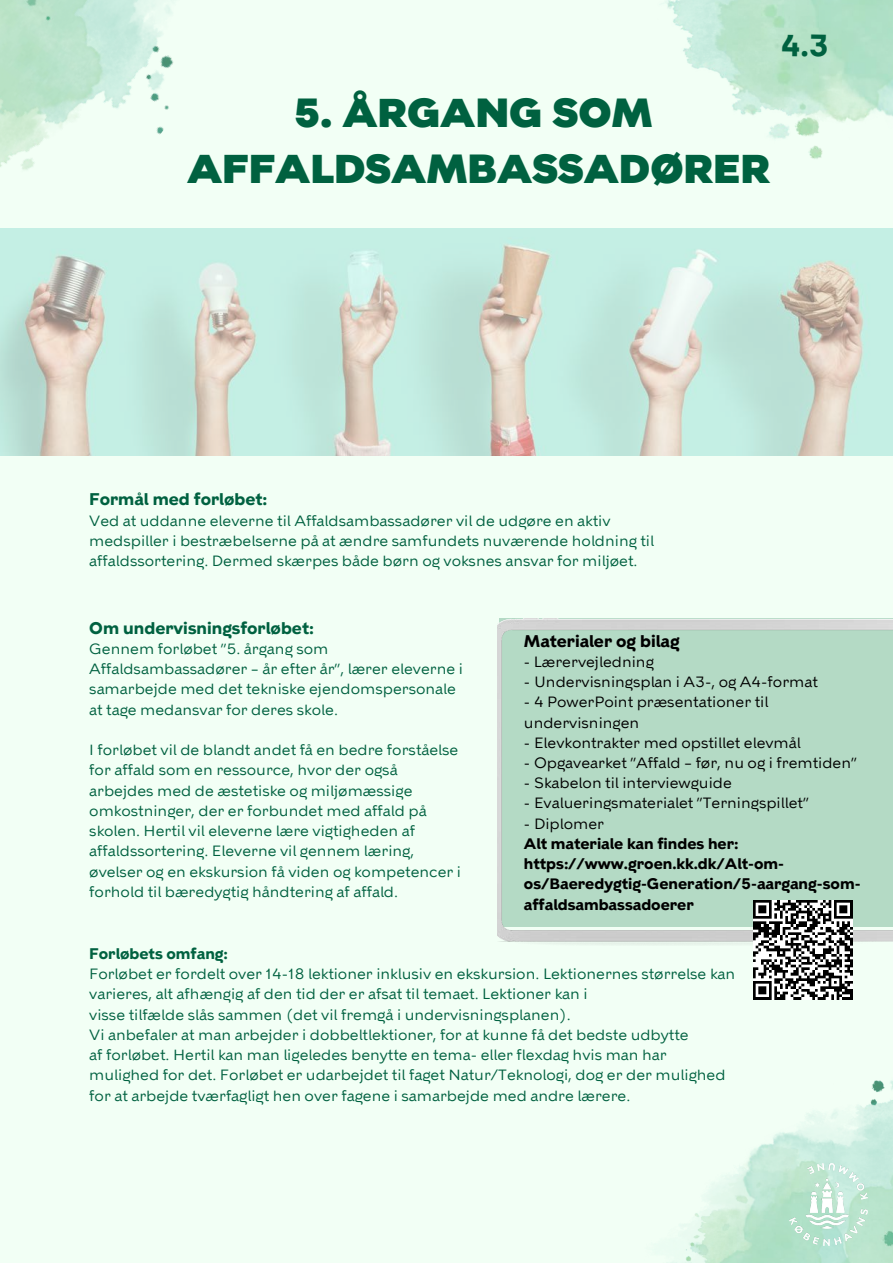
<style>
.page{position:relative;width:893px;height:1264px;background:#fff}
.page>*{position:absolute;margin:0;border:0;box-sizing:border-box;transform-origin:0 0}
.t1{font:40.5px/56.2px "KBH Black 4";color:#006140;text-align:center}
.t2{font:16.5px "KBH Bold 4";color:#006140}
.t3{font:16.5px "KBH Bold 4";color:#000}
.t4{font:15px/20.2px "KBH8";color:#006140}
.t5{font:15px/20.2px "KBH7";color:#006140}
.t6{font:15px/20.2px "KBH8";color:#000}
.t7{font:15px/20.2px "KBH Bold 4";color:#000}
.t8{font:15px "KBH Bold 4";color:#006140}
</style>
<div class="page">
<div style="left:0;top:0;width:892px;height:1262px;background:#f2fff5"></div>
<img style="left:497px;top:618px;width:395px;height:327px">
<img style="left:665px;top:0;width:227px;height:159px">
<img style="left:0;top:0;width:343px;height:229px">
<img style="left:0;top:229px;width:892px;height:227px">
<img style="left:683px;top:1080px;width:209px;height:182px">
<img style="left:789px;top:1162px;width:78px;height:83px">
<img style="left:753px;top:900px;width:99px;height:99px">
<svg style="left:782px;top:35px;width:45px;height:22px"></svg>
<h2 class="t1" style="left:187px;top:84px;width:584px">5. ÅRGANG SOM<br>AFFALDSAMBASSADØRER</h2>
<h3 class="t2" style="left:89px;top:490px;width:179px">Formål med forløbet:</h3>
<p class="t4" style="left:89px;top:510px;width:566px">Ved at uddanne eleverne til Affaldsambassadører vil de udgøre en aktiv medspiller i bestræbelserne på at ændre samfundets nuværende holdning til affaldssortering. Dermed skærpes både børn og voksnes ansvar for miljøet.</p>
<h3 class="t2" style="left:89px;top:618px;width:226px">Om undervisningsforløbet:</h3>
<p class="t5" style="left:89px;top:638px;width:375px">Gennem forløbet ”5. årgang som Affaldsambassadører – år efter år”, lærer eleverne i samarbejde med det tekniske ejendomspersonale at tage medansvar for deres skole.</p>
<p class="t5" style="left:89px;top:739px;width:373px">I forløbet vil de blandt andet få en bedre forståelse for affald som en ressource, hvor der også arbejdes med de æstetiske og miljømæssige omkostninger, der er forbundet med affald på skolen. Hertil vil eleverne lære vigtigheden af affaldssortering. Eleverne vil gennem læring, øvelser og en ekskursion få viden og kompetencer i forhold til bæredygtig håndtering af affald.</p>
<h4 class="t3" style="left:524px;top:631px;width:157px">Materialer og bilag</h4>
<p class="t6" style="left:524px;top:651px;width:131px">- Lærervejledning</p>
<p class="t6" style="left:524px;top:671px;width:295px">- Undervisningsplan i A3-, og A4-format</p>
<p class="t6" style="left:524px;top:692px;width:246px">- 4 PowerPoint præsentationer til undervisningen</p>
<p class="t6" style="left:524px;top:732px;width:278px">- Elevkontrakter med opstillet elevmål</p>
<p class="t6" style="left:524px;top:752px;width:334px">- Opgavearket ”Affald – før, nu og i fremtiden”</p>
<p class="t6" style="left:524px;top:772px;width:209px">- Skabelon til interviewguide</p>
<p class="t6" style="left:524px;top:793px;width:286px">- Evalueringsmaterialet ”Terningspillet”</p>
<p class="t6" style="left:524px;top:813px;width:82px">- Diplomer</p>
<p class="t7" style="left:524px;top:833px;width:338px">Alt materiale kan findes her: https://www.groen.kk.dk/Alt-om&shy;os/Baeredygtig-Generation/5-aargang-som&shy;affaldsambassadoerer</p>
<h3 class="t8" style="left:89px;top:944px;width:140px">Forløbets omfang:</h3>
<p class="t4" style="left:89px;top:963px;width:647px">Forløbet er fordelt over 14-18 lektioner inklusiv en ekskursion. Lektionernes størrelse kan varieres, alt afhængig af den tid der er afsat til temaet. Lektioner kan i<br>visse tilfælde slås sammen (det vil fremgå i undervisningsplanen).<br>Vi anbefaler at man arbejder i dobbeltlektioner, for at kunne få det bedste udbytte<br>af forløbet. Hertil kan man ligeledes benytte en tema- eller flexdag hvis man har mulighed for det. Forløbet er udarbejdet til faget Natur/Teknologi, dog er der mulighed for at arbejde tværfagligt hen over fagene i samarbejde med andre lærere.</p>
</div>
